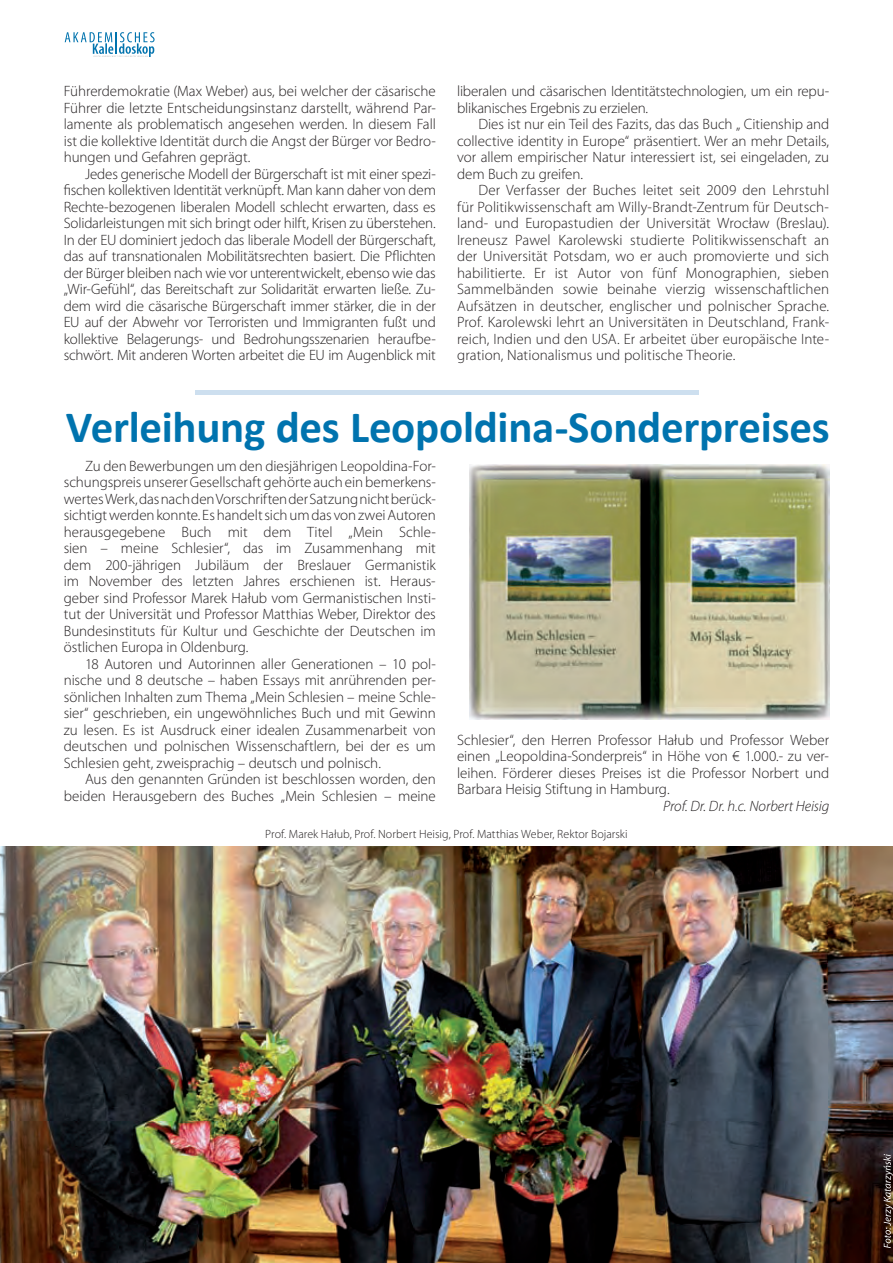
<style>
.page{position:relative;width:893px;height:1263px;background:#fff}
.page>*{position:absolute;margin:0;border:0;box-sizing:border-box;transform-origin:0 0}
.t1{font:700 45px "Calibri";letter-spacing:-.005em;color:#0073ae}
.t2{font:300 15px/16.5px "Myriad Pro";letter-spacing:-.005em;color:#231f20;text-align:justify}
.t3{font:italic 300 15px "Myriad Pro";color:#231f20}
.t4{font:300 12px "Myriad Pro";letter-spacing:.005em;color:#231f20}
</style>
<div class="page">
<svg style="left:65px;top:32px;width:90px;height:25px"></svg>
<img style="left:0;top:846px;width:893px;height:417px">
<img style="left:470px;top:465px;width:359px;height:254px">
<div style="left:195px;top:390px;width:503px;height:5px;background:#cddfef"></div>
<svg style="left:883px;top:1154px;width:10px;height:94px"></svg>
<p class="t2" style="left:64px;top:84px;width:374px">Führerdemokratie (Max Weber) aus, bei welcher der cäsarische Führer die letzte Entscheidungsinstanz darstellt, während Par&shy;lamente als problematisch angesehen werden. In diesem Fall ist die kollektive Identität durch die Angst der Bürger vor Bedro&shy;hungen und Gefahren geprägt.</p>
<p class="t2" style="left:64px;top:167px;width:374px;text-indent:21px">Jedes generische Modell der Bürgerschaft ist mit einer spezi&shy;fischen kollektiven Identität verknüpft. Man kann daher von dem Rechte-bezogenen liberalen Modell schlecht erwarten, dass es Solidarleistungen mit sich bringt oder hilft, Krisen zu überstehen.<br>In der EU dominiert jedoch das liberale Modell der Bürgerschaft, das auf transnationalen Mobilitätsrechten basiert. Die Pflichten der Bürger bleiben nach wie vor unterentwickelt, ebenso wie das „Wir-Gefühl“, das Bereitschaft zur Solidarität erwarten ließe. Zu&shy;dem wird die cäsarische Bürgerschaft immer stärker, die in der EU auf der Abwehr vor Terroristen und Immigranten fußt und kollektive Belagerungs- und Bedrohungsszenarien heraufbe&shy;schwört. Mit anderen Worten arbeitet die EU im Augenblick mit</p>
<p class="t2" style="left:457px;top:84px;width:373px">liberalen und cäsarischen Identitätstechnologien, um ein repu&shy;blikanisches Ergebnis zu erzielen.</p>
<p class="t2" style="left:457px;top:117px;width:374px;text-indent:21px">Dies ist nur ein Teil des Fazits, das das Buch „ Citienship and collective identity in Europe“ präsentiert. Wer an mehr Details, vor allem empirischer Natur interessiert ist, sei eingeladen, zu dem Buch zu greifen.</p>
<p class="t2" style="left:457px;top:183px;width:374px;text-indent:21px">Der Verfasser der Buches leitet seit 2009 den Lehrstuhl für Politikwissenschaft am Willy-Brandt-Zentrum für Deutsch&shy;land- und Europastudien der Universität Wrocław (Breslau).<br>Ireneusz Pawel Karolewski studierte Politikwissenschaft an der Universität Potsdam, wo er auch promovierte und sich habilitierte. Er ist Autor von fünf Monographien, sieben Sammelbänden sowie beinahe vierzig wissenschaftlichen Aufsätzen in deutscher, englischer und polnischer Sprache.<br>Prof. Karolewski lehrt an Universitäten in Deutschland, Frank&shy;reich, Indien und den USA. Er arbeitet über europäische Inte&shy;gration, Nationalismus und politische Theorie.</p>
<h1 class="t1" style="left:66px;top:408px;width:765px">Verleihung des Leopoldina-Sonderpreises</h1>
<p class="t2" style="left:64px;top:458px;width:374px;text-indent:21px">Zu den Bewerbungen um den diesjährigen Leopoldina-For&shy;schungspreis unserer Gesellschaft gehörte auch ein bemerkens&shy;wertes Werk, das nach den Vorschriften der Satzung nicht berück&shy;sichtigt werden konnte. Es handelt sich um das von zwei Autoren herausgegebene Buch mit dem Titel „Mein Schle&shy;sien – meine Schlesier“, das im Zusammenhang mit dem 200-jährigen Jubiläum der Breslauer Germanistik im November des letzten Jahres erschienen ist. Heraus&shy;geber sind Professor Marek Hałub vom Germanistischen Insti&shy;tut der Universität und Professor Matthias Weber, Direktor des Bundesinstituts für Kultur und Geschichte der Deutschen im östlichen Europa in Oldenburg.</p>
<p class="t2" style="left:64px;top:656px;width:374px;text-indent:21px">18 Autoren und Autorinnen aller Generationen – 10 pol&shy;nische und 8 deutsche – haben Essays mit anrührenden per&shy;sönlichen Inhalten zum Thema „Mein Schlesien – meine Schle&shy;sier“ geschrieben, ein ungewöhnliches Buch und mit Gewinn zu lesen. Es ist Ausdruck einer idealen Zusammenarbeit von deutschen und polnischen Wissenschaftlern, bei der es um Schlesien geht, zweisprachig – deutsch und polnisch.</p>
<p class="t2" style="left:64px;top:772px;width:374px;text-align:right">Aus den genannten Gründen ist beschlossen worden, den beiden Herausgebern des Buches „Mein Schlesien – meine</p>
<p class="t2" style="left:457px;top:732px;width:374px">Schlesier“, den Herren Professor Hałub und Professor Weber einen „Leopoldina-Sonderpreis“ in Höhe von € 1.000.- zu ver&shy;leihen. Förderer dieses Preises ist die Professor Norbert und Barbara Heisig Stiftung in Hamburg.</p>
<p class="t3" style="left:663px;top:800px;width:167px">Prof. Dr. Dr. h.c. Norbert Heisig</p>
<p class="t4" style="left:265px;top:830px;width:364px">Prof. Marek Hałub, Prof. Norbert Heisig, Prof. Matthias Weber, Rektor Bojarski</p>
</div>
